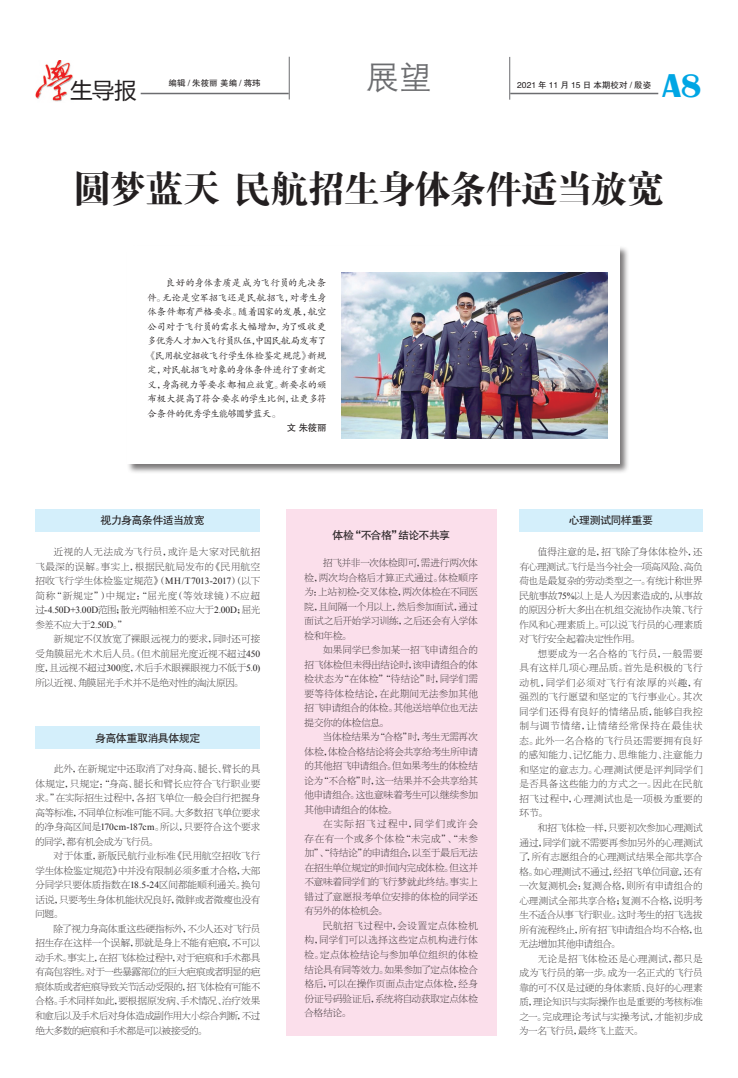
<style>
.page{position:relative;width:738px;height:1078px;background:#fff}
.page>*{position:absolute;margin:0;border:0;box-sizing:border-box;transform-origin:0 0}
.t1{font:38px "FZDBSK GBK1 0";letter-spacing:-.06em;color:#231f20}
.t2{font:700 34px "Britannic";color:#00a6e4}
.t3{font:33px "FZZDXK GBK1 0";color:#6c6d70}
.t4{font:22px "Microsoft Ya Hei";color:#231f20}
.t5{font:11px "FZHTK GBK1 0";letter-spacing:-.05em;color:#231f20}
.t6{font:9.5px/14.5px "FZBSK GBK1 0";letter-spacing:-.01em;color:#231f20;text-align:justify}
.t7{font:9.5px/14.5px "FZKTK GBK1 0";letter-spacing:-.025em;color:#231f20;text-align:justify}
.t8{font:9.5px "FZHTK GBK1 0";color:#231f20}
.t9{font:8.5px "FZHTK GBK1 0";color:#231f20}
.s1{font-family:"Times New Roman"}
</style>
<div class="page">
<div style="left:126px;top:245px;width:503px;height:228px;background:#231f20;opacity:.6"></div>
<div style="left:128px;top:247px;width:491px;height:216px;background:#fff"></div>
<div style="left:286px;top:509px;width:210px;height:526px;background:#fbdfeb"></div>
<div style="left:35px;top:509px;width:225px;height:23px;background:#d4effb"></div>
<div style="left:35px;top:726px;width:225px;height:23px;background:#d4effb"></div>
<div style="left:519px;top:509px;width:183px;height:23px;background:#d4effb"></div>
<img style="left:35px;top:60px;width:34px;height:42px">
<svg style="left:69px;top:63px;width:4px;height:19px"></svg>
<hr style="left:141px;top:93px;width:147px;height:1px;background:#6c6d70">
<hr style="left:510px;top:93px;width:147px;height:1px;background:#6c6d70">
<hr style="left:288px;top:57px;width:1px;height:42px;background:#6c6d70">
<hr style="left:509px;top:57px;width:1px;height:43px;background:#6c6d70">
<img style="left:341px;top:272px;width:266px;height:166px">
<h3 class="t3" style="left:366px;top:59px;width:67px">展望</h3>
<h3 class="t4" style="left:71px;top:75px;width:67px">生导报</h3>
<h2 class="t2" style="left:661px;top:67px;width:41px">A8</h2>
<p class="t9" style="left:168px;top:78px;width:94px">编辑 / 朱筱丽 美编 / 蒋玮</p>
<p class="t9" style="left:517px;top:81px;width:135px">2021 年 11 月 15 日 本期校对 / 殷姿</p>
<h1 class="t1" style="left:73px;top:168px;width:593px">圆梦蓝天 民航招生身体条件适当放宽</h1>
<p class="t7" style="left:147px;top:276px;width:181px;text-indent:19px">良好的身体素质是成为飞行员的先决条件。无论是空军招飞还是民航招飞，对考生身体条件都有严格要求。随着国家的发展，航空公司对于飞行员的需求大幅增加，为了吸收更多优秀人才加入飞行员队伍，中国民航局发布了《民用航空招收飞行学生体检鉴定规范》新规定，对民航招飞对象的身体条件进行了重新定义，身高视力等要求都相应放宽。新要求的颁布极大提高了符合要求的学生比例，让更多符合条件的优秀学生能够圆梦蓝天。</p>
<p class="t8" style="left:286px;top:422px;width:41px">文 朱筱丽</p>
<p class="t5" style="left:100px;top:514px;width:106px">视力身高条件适当放宽</p>
<p class="t6" style="left:35px;top:545px;width:226px;text-indent:19px">近视的人无法成为飞行员，或许是大家对民航招飞最深的误解。事实上，根据民航局发布的《民用航空招收飞行学生体检鉴定规范》（<span class="s1">MH/T7013-2017</span>）（以下简称“新规定”）中规定：“屈光度（等效球镜）不应超过<span class="s1">-4.50D+3.00D</span>范围；散光两轴相差不应大于<span class="s1">2.00D</span>；屈光参差不应大于<span class="s1">2.50D</span>。”</p>
<p class="t6" style="left:35px;top:632px;width:226px;text-indent:18px">新规定不仅放宽了裸眼远视力的要求，同时还可接受角膜屈光术术后人员。（但术前屈光度近视不超过<span class="s1">450</span>度，且远视不超过<span class="s1">300</span>度，术后手术眼裸眼视力不低于<span class="s1">5.0)</span>所以近视、角膜屈光手术并不是绝对性的淘汰原因。</p>
<p class="t5" style="left:95px;top:731px;width:107px">身高体重取消具体规定</p>
<p class="t6" style="left:35px;top:762px;width:226px;text-indent:19px">此外，在新规定中还取消了对身高、腿长、臂长的具体规定，只规定：“身高、腿长和臂长应符合飞行职业要求。”在实际招生过程中，各招飞单位一般会自行把握身高等标准，不同单位标准可能不同。大多数招飞单位要求的净身高区间是<span class="s1">170cm-187cm</span>。所以，只要符合这个要求的同学，都有机会成为飞行员。</p>
<p class="t6" style="left:35px;top:848px;width:226px;text-indent:19px">对于体重，新版民航行业标准《民用航空招收飞行学生体检鉴定规范》中并没有限制必须多重才合格，大部分同学只要体质指数在<span class="s1">18.5-24</span>区间都能顺利通关。换句话说，只要考生身体机能状况良好，微胖或者微瘦也没有问题。</p>
<p class="t6" style="left:35px;top:921px;width:226px;text-indent:18px">除了视力身高体重这些硬指标外，不少人还对飞行员招生存在这样一个误解，那就是身上不能有疤痕，不可以动手术。事实上，在招飞体检过程中，对于疤痕和手术都具有高包容性。对于一些暴露部位的巨大疤痕或者明显的疤痕体质或者疤痕导致关节活动受限的，招飞体检有可能不合格。手术同样如此，要根据原发病、手术情况、治疗效果和愈后以及手术后对身体造成副作用大小综合判断，不过绝大多数的疤痕和手术都是可以被接受的。</p>
<p class="t5" style="left:332px;top:528px;width:119px">体检“不合格”结论不共享</p>
<p class="t6" style="left:304px;top:556px;width:175px;text-indent:19px">招飞并非一次体检即可，需进行两次体检，两次均合格后才算正式通过。体检顺序为：上站初检<span class="s1">-</span>交叉体检，两次体检在不同医院，且间隔一个月以上，然后参加面试，通过面试之后开始学习训练，之后还会有入学体检和年检。</p>
<p class="t6" style="left:304px;top:643px;width:175px;text-indent:18px">如果同学已参加某一招飞申请组合的招飞体检但未得出结论时，该申请组合的体检状态为“在体检”“待结论”时，同学们需要等待体检结论，在此期间无法参加其他招飞申请组合的体检。其他送培单位也无法提交你的体检信息。</p>
<p class="t6" style="left:304px;top:730px;width:175px;text-indent:18px">当体检结果为“合格”时，考生无需再次体检，体检合格结论将会共享给考生所申请的其他招飞申请组合。但如果考生的体检结论为“不合格”时，这一结果并不会共享给其他申请组合。这也意味着考生可以继续参加其他申请组合的体检。</p>
<p class="t6" style="left:304px;top:817px;width:175px;text-indent:18px">在实际招飞过程中，同学们或许会存在有一个或多个体检“未完成”、“未参加”、“待结论”的申请组合，以至于最后无法在招生单位规定的时间内完成体检。但这并不意味着同学们的飞行梦就此终结。事实上错过了意愿报考单位安排的体检的同学还有另外的体检机会。</p>
<p class="t6" style="left:304px;top:918px;width:175px;text-indent:18px">民航招飞过程中，会设置定点体检机构，同学们可以选择这些定点机构进行体检。定点体检结论与参加单位组织的体检结论具有同等效力。如果参加了定点体检合格后，可以在操作页面点击定点体检，经身份证号码验证后，系统将自动获取定点体检合格结论。</p>
<p class="t5" style="left:568px;top:514px;width:86px">心理测试同样重要</p>
<p class="t6" style="left:519px;top:545px;width:185px;text-indent:19px">值得注意的是，招飞除了身体体检外，还有心理测试。飞行是当今社会一项高风险、高负荷也是最复杂的劳动类型之一。有统计称世界民航事故<span class="s1">75%</span>以上是人为因素造成的，从事故的原因分析大多出在机组交流协作决策、飞行作风和心理素质上。可以说飞行员的心理素质对飞行安全起着决定性作用。</p>
<p class="t6" style="left:519px;top:646px;width:185px;text-indent:19px">想要成为一名合格的飞行员，一般需要具有这样几项心理品质。首先是积极的飞行动机，同学们必须对飞行有浓厚的兴趣，有强烈的飞行愿望和坚定的飞行事业心。其次同学们还得有良好的情绪品质，能够自我控制与调节情绪，让情绪经常保持在最佳状态。此外一名合格的飞行员还需要拥有良好的感知能力、记忆能力、思维能力、注意能力和坚定的意志力。心理测试便是评判同学们是否具备这些能力的方式之一。因此在民航招飞过程中，心理测试也是一项极为重要的环节。</p>
<p class="t6" style="left:519px;top:820px;width:185px;text-indent:19px">和招飞体检一样，只要初次参加心理测试通过，同学们就不需要再参加另外的心理测试了，所有志愿组合的心理测试结果全部共享合格。如心理测试不通过，经招飞单位同意，还有一次复测机会：复测合格，则所有申请组合的心理测试全部共享合格；复测不合格，说明考生不适合从事飞行职业。这时考生的招飞选拔所有流程终止，所有招飞申请组合均不合格，也无法增加其他申请组合。</p>
<p class="t6" style="left:519px;top:951px;width:185px;text-indent:18px">无论是招飞体检还是心理测试，都只是成为飞行员的第一步。成为一名正式的飞行员靠的可不仅是过硬的身体素质、良好的心理素质，理论知识与实际操作也是重要的考核标准之一。完成理论考试与实操考试，才能初步成为一名飞行员，最终飞上蓝天。</p>
</div>
